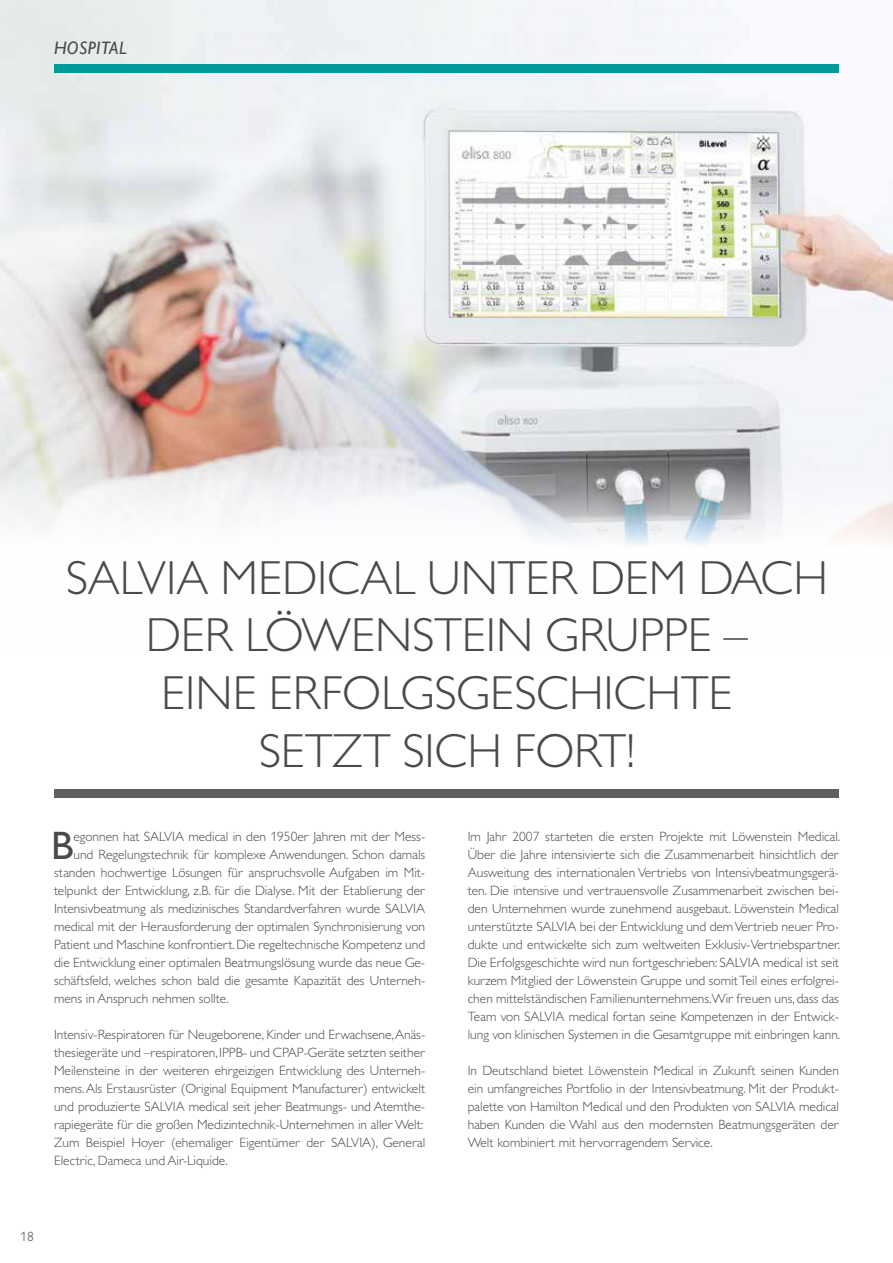
<style>
.page{position:relative;width:893px;height:1263px;background:#fff}
.page>*{position:absolute;margin:0;border:0;box-sizing:border-box;transform-origin:0 0}
.t1{font:300 48px/57.6px "Gill Sans MT Pro";color:#4a4a49;text-align:center}
.t2{font:500 39.9px "Gill Sans MT Pro";color:#4a4a49}
.t3{font:italic 18px "Gill Sans";letter-spacing:.02em;color:#4a4a49}
.t4{font:300 13.5px/18px "Gill Sans MT Pro";color:#4a4a49;text-align:justify}
</style>
<div class="page">
<img style="left:0;top:0;width:893px;height:546px">
<div style="left:54px;top:789px;width:785px;height:9px;background:#5f5e5e"></div>
<div style="left:54px;top:64px;width:785px;height:8px;background:#009a98"></div>
<h3 class="t3" style="left:54px;top:37px;width:74px">HOSPITAL</h3>
<h1 class="t1" style="left:66px;top:548px;width:764px">SALVIA MEDICAL UNTER DEM DACH<br>DER LÖWENSTEIN GRUPPE –<br>EINE ERFOLGSGESCHICHTE<br>SETZT SICH FORT!</h1>
<h2 class="t2" style="left:51px;top:822px;width:24px">B</h2>
<p class="t4" style="left:73px;top:827px;width:353px">egonnen hat SALVIA medical in den 1950er Jahren mit der Mess-</p>
<p class="t4" style="left:73px;top:845px;width:353px">und Regelungstechnik für komplexe Anwendungen. Schon damals</p>
<p class="t4" style="left:54px;top:863px;width:373px">standen hochwertige Lösungen für anspruchsvolle Aufgaben im Mit-</p>
<p class="t4" style="left:54px;top:881px;width:373px">telpunkt der Entwicklung, z.B. für die Dialyse. Mit der Etablierung der</p>
<p class="t4" style="left:54px;top:899px;width:373px">Intensivbeatmung als medizinisches Standardverfahren wurde SALVIA</p>
<p class="t4" style="left:54px;top:917px;width:373px">medical mit der Herausforderung der optimalen Synchronisierung von</p>
<p class="t4" style="left:54px;top:935px;width:373px">Patient und Maschine konfrontiert. Die regeltechnische Kompetenz und</p>
<p class="t4" style="left:54px;top:953px;width:373px">die Entwicklung einer optimalen Beatmungslösung wurde das neue Ge-</p>
<p class="t4" style="left:54px;top:971px;width:373px">schäftsfeld, welches schon bald die gesamte Kapazität des Unterneh-</p>
<p class="t4" style="left:54px;top:989px;width:176px">mens in Anspruch nehmen sollte.</p>
<p class="t4" style="left:54px;top:1025px;width:373px;text-align:left">Intensiv-Respiratoren für Neugeborene, Kinder und Erwachsene,Anäs&shy;thesiegeräte und –respiratoren, IPPB- und CPAP-Geräte setzten seither Meilensteine in der weiteren ehrgeizigen Entwicklung des Unterneh&shy;mens. Als Erstausrüster (Original Equipment Manufacturer) entwickelt und produzierte SALVIA medical seit jeher Beatmungs- und Atemthe&shy;rapiegeräte für die großen Medizintechnik-Unternehmen in aller Welt:<br>Zum Beispiel Hoyer (ehemaliger Eigentümer der SALVIA), General Electric, Dameca und Air-Liquide.</p>
<p class="t4" style="left:20px;top:1227px;width:15px">18</p>
<p class="t4" style="left:468px;top:827px;width:374px">Im Jahr 2007 starteten die ersten Projekte mit Löwenstein Medical.<br>Über die Jahre intensivierte sich die Zusammenarbeit hinsichtlich der Ausweitung des internationalen Vertriebs von Intensivbeatmungsgerä&shy;ten. Die intensive und vertrauensvolle Zusammenarbeit zwischen bei&shy;den Unternehmen wurde zunehmend ausgebaut. Löwenstein Medical unterstützte SALVIA bei der Entwicklung und dem Vertrieb neuer Pro&shy;dukte und entwickelte sich zum weltweiten Exklusiv-Vertriebspartner.<br>Die Erfolgsgeschichte wird nun fortgeschrieben: SALVIA medical ist seit kurzem Mitglied der Löwenstein Gruppe und somit Teil eines erfolgrei&shy;chen mittelständischen Familienunternehmens.Wir freuen uns, dass das Team von SALVIA medical fortan seine Kompetenzen in der Entwick&shy;lung von klinischen Systemen in die Gesamtgruppe mit einbringen kann.</p>
<p class="t4" style="left:468px;top:1061px;width:373px">In Deutschland bietet Löwenstein Medical in Zukunft seinen Kunden ein umfangreiches Portfolio in der Intensivbeatmung. Mit der Produkt&shy;palette von Hamilton Medical und den Produkten von SALVIA medical haben Kunden die Wahl aus den modernsten Beatmungsgeräten der Welt kombiniert mit hervorragendem Service.</p>
</div>
